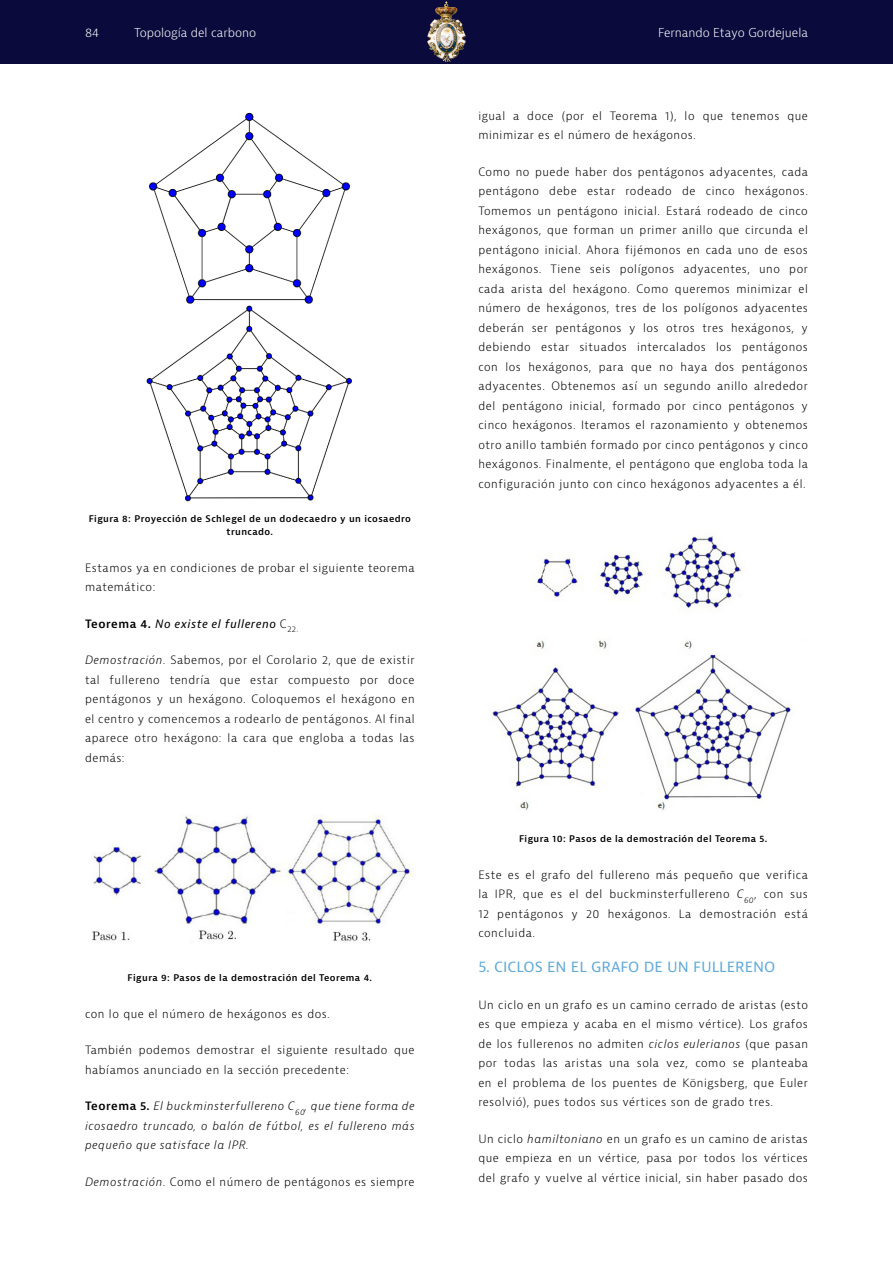
<style>
.page{position:relative;width:893px;height:1263px;background:#fff}
.page>*{position:absolute;margin:0;border:0;box-sizing:border-box;transform-origin:0 0}
.Body_Artículo_negro{font:15px "Bernina Sans";color:#62abd9}
.t1{font:300 12px "Bernina Sans";color:#fff}
.Body_Artículo_negro-2{font:300 11.25px/19.5px "Bernina Sans";letter-spacing:.05em;color:#000;text-align:justify}
.Body_Artículo_negro-3{font:italic 300 11.25px/19.5px "Bernina Sans";letter-spacing:.05em;color:#000;text-align:justify}
.Body_Artículo_negro-4{font:italic 11.25px "Bernina Sans";letter-spacing:.05em;color:#000}
.Image_Footnote{font:600 9px/13.5px "Bernina Sans";letter-spacing:.05em;color:#000;text-align:center}
.s1{font-weight:600;font-style:normal}
.s2{font-weight:300;font-style:normal}
.s3{font-style:italic}
</style>
<div class="page">
<div style="left:0;top:0;width:893px;height:64px;background:#0a0a3c"></div>
<img style="left:427px;top:2px;width:38px;height:60px">
<img style="left:149px;top:112px;width:201px;height:192px">
<img style="left:146px;top:305px;width:206px;height:197px">
<img style="left:92px;top:814px;width:323px;height:129px">
<img style="left:492px;top:533px;width:299px;height:277px">
<p class="t1" style="left:85px;top:24px;width:16px">84</p>
<p class="t1" style="left:134px;top:24px;width:123px">Topología del carbono</p>
<p class="t1" style="left:658px;top:24px;width:151px">Fernando Etayo Gordejuela</p>
<p class="Image_Footnote" style="left:89px;top:512px;width:324px">Figura 8: Proyección de Schlegel de un dodecaedro y un icosaedro truncado.</p>
<p class="Body_Artículo_negro-2" style="left:85px;top:558px;width:331px">Estamos ya en condiciones de probar el siguiente teorema matemático:</p>
<p class="Body_Artículo_negro-4" style="left:85px;top:616px;width:215px"><span class="s1">Teorema 4.</span> No existe el fullereno <span class="s2">C</span><sub>22.</sub></p>
<p class="Body_Artículo_negro-2" style="left:85px;top:651px;width:331px"><span class="s3">Demostración</span>. Sabemos, por el Corolario 2, que de existir tal fullereno tendría que estar compuesto por doce pentágonos y un hexágono. Coloquemos el hexágono en el centro y comencemos a rodearlo de pentágonos. Al final aparece otro hexágono: la cara que engloba a todas las demás:</p>
<p class="Image_Footnote" style="left:128px;top:971px;width:246px">Figura 9: Pasos de la demostración del Teorema 4.</p>
<p class="Body_Artículo_negro-2" style="left:85px;top:1004px;width:246px">con lo que el número de hexágonos es dos.</p>
<p class="Body_Artículo_negro-2" style="left:85px;top:1041px;width:331px">También podemos demostrar el siguiente resultado que habíamos anunciado en la sección precedente:</p>
<p class="Body_Artículo_negro-3" style="left:85px;top:1097px;width:331px"><span class="s1">Teorema 5.</span> El buckminsterfullereno C<sub>60</sub>, que tiene forma de icosaedro truncado, o balón de fútbol, es el fullereno más pequeño que satisface la IPR.</p>
<p class="Body_Artículo_negro-2" style="left:85px;top:1172px;width:331px"><span class="s3">Demostración</span>. Como el número de pentágonos es siempre</p>
<p class="Body_Artículo_negro-2" style="left:478px;top:106px;width:331px">igual a doce (por el Teorema 1), lo que tenemos que minimizar es el número de hexágonos.</p>
<p class="Body_Artículo_negro-2" style="left:478px;top:162px;width:331px">Como no puede haber dos pentágonos adyacentes, cada pentágono debe estar rodeado de cinco hexágonos.<br>Tomemos un pentágono inicial. Estará rodeado de cinco hexágonos, que forman un primer anillo que circunda el pentágono inicial. Ahora fijémonos en cada uno de esos hexágonos. Tiene seis polígonos adyacentes, uno por cada arista del hexágono. Como queremos minimizar el número de hexágonos, tres de los polígonos adyacentes deberán ser pentágonos y los otros tres hexágonos, y debiendo estar situados intercalados los pentágonos con los hexágonos, para que no haya dos pentágonos adyacentes. Obtenemos así un segundo anillo alrededor del pentágono inicial, formado por cinco pentágonos y cinco hexágonos. Iteramos el razonamiento y obtenemos otro anillo también formado por cinco pentágonos y cinco hexágonos. Finalmente, el pentágono que engloba toda la configuración junto con cinco hexágonos adyacentes a él.</p>
<p class="Image_Footnote" style="left:519px;top:832px;width:250px">Figura 10: Pasos de la demostración del Teorema 5.</p>
<p class="Body_Artículo_negro-2" style="left:478px;top:865px;width:331px">Este es el grafo del fullereno más pequeño que verifica la IPR, que es el del buckminsterfullereno <span class="s3">C</span><sub>60</sub>, con sus 12 pentágonos y 20 hexágonos. La demostración está concluida.</p>
<p class="Body_Artículo_negro" style="left:478px;top:957px;width:298px">5. CICLOS EN EL GRAFO DE UN FULLERENO</p>
<p class="Body_Artículo_negro-2" style="left:478px;top:995px;width:331px">Un ciclo en un grafo es un camino cerrado de aristas (esto es que empieza y acaba en el mismo vértice). Los grafos de los fullerenos no admiten <span class="s3">ciclos eulerianos</span> (que pasan por todas las aristas una sola vez, como se planteaba en el problema de los puentes de Königsberg, que Euler resolvió), pues todos sus vértices son de grado tres.</p>
<p class="Body_Artículo_negro-2" style="left:478px;top:1129px;width:331px">Un ciclo <span class="s3">hamiltoniano</span> en un grafo es un camino de aristas que empieza en un vértice, pasa por todos los vértices del grafo y vuelve al vértice inicial, sin haber pasado dos</p>
</div>
